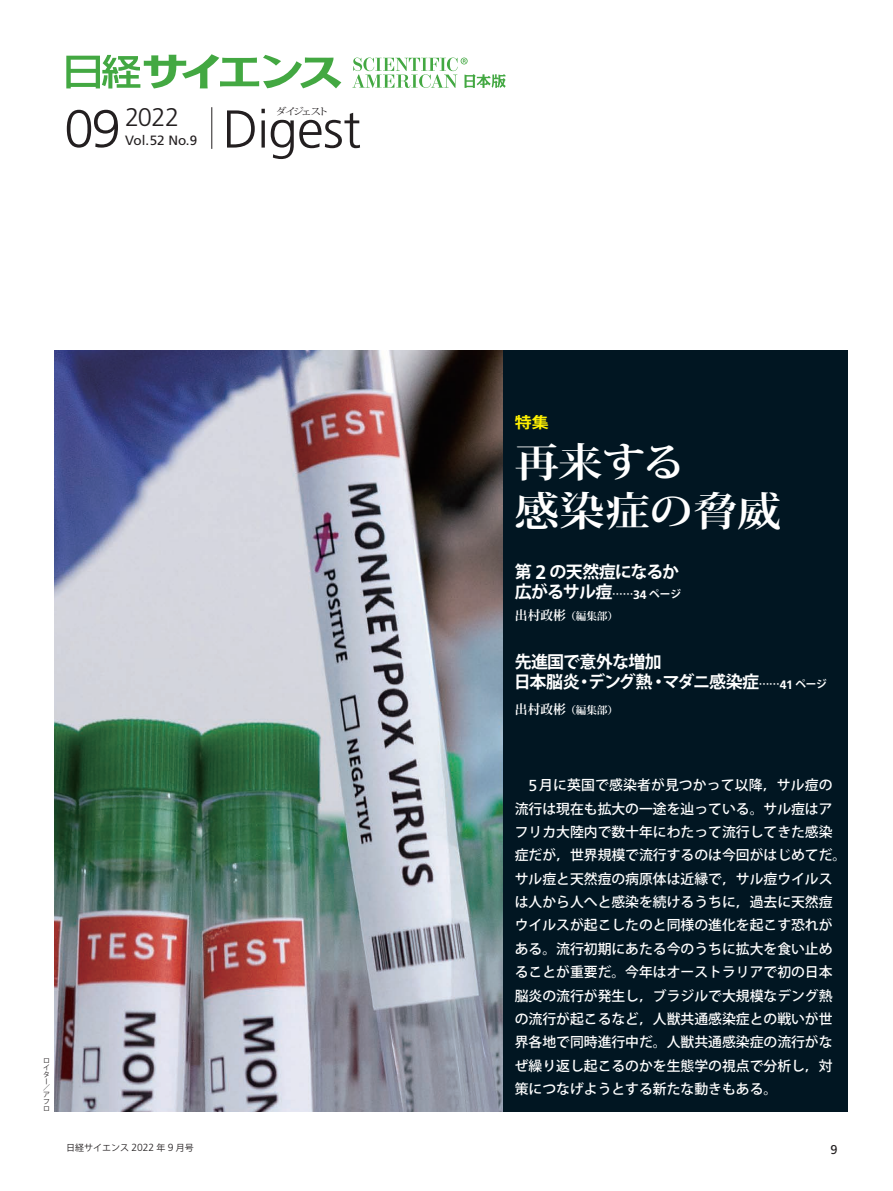
<style>
.page{position:relative;width:893px;height:1191px;background:#fff}
.page>*{position:absolute;margin:0;border:0;box-sizing:border-box;transform-origin:0 0}
.t1{font:300 53.1px "Frutiger LT Pro";letter-spacing:-.015em;color:#231f20}
.t2{font:700 40.2px/48.9px "Koz Min Pr 6 N";letter-spacing:-.025em;color:#fff;scale:1.11 1}
.t3{font:300 25.5px "Frutiger LT Pro";color:#231f20}
.t4{font:700 16.95px/20.2px "Koz Go Pro";letter-spacing:-.05em;color:#fff}
.t5{font:700 15.3px "Koz Go Pro";color:#fff101;scale:1.11 1}
.t6{font:500 13.8px/23.4px "Koz Go Pro";color:#fff}
.t7{font:13.5px "Frutiger LT Pro";color:#231f20}
.t8{font:12.75px "Frutiger LT Pro";color:#231f20}
.t9{font:700 10.65px "Koz Min Pr 6 N";letter-spacing:-.015em;color:#fff}
.t10{font:9.6px "Koz Min Pr 6 N";letter-spacing:-.225em;color:#231f20;scale:1.11 1}
.t11{font:9px "Koz Go Pro";color:#231f20}
.t12{font:6.9px/6.9px "Koz Go Pro";color:#231f20}
.s1{font-family:"Frutiger LT Pro";font-size:19.5px}
.s2{font-size:10.65px}
.s3{font-family:"Frutiger LT Pro";font-size:12.15px}
.s4{font-size:12.75px}
.s5{font-family:"Frutiger LT Pro";font-weight:400;font-size:15.9px}
.s6{font-family:"Frutiger LT Pro";font-weight:300;font-size:10.35px}
</style>
<div class="page">
<div style="left:500px;top:350px;width:347px;height:761px;background:#011622"></div>
<hr style="left:211px;top:107px;width:1px;height:42px;background:#231f20">
<svg style="left:66px;top:54px;width:275px;height:34px"></svg>
<svg style="left:352px;top:58px;width:154px;height:30px"></svg>
<img style="left:54px;top:350px;width:449px;height:761px">
<h3 class="t3" style="left:125px;top:103px;width:56px">2022</h3>
<h1 class="t1" style="left:64px;top:98px;width:58px">09</h1>
<p class="t7" style="left:125px;top:133px;width:74px">Vol.52 No.9</p>
<p class="t10" style="left:276px;top:106px;width:49px">ダイジェスト</p>
<h1 class="t1" style="left:223px;top:98px;width:140px">Digest</h1>
<p class="t5" style="left:515px;top:412px;width:32px">特集</p>
<h2 class="t2" style="left:514px;top:438px;width:242px">再来する<br>感染症の脅威</h2>
<p class="t4" style="left:515px;top:563px;width:168px">第 <span class="s1">2</span> の天然痘になるか広がるサル痘<span class="s2">……</span><span class="s3">34</span> <span class="s2">ページ</span></p>
<p class="t9" style="left:515px;top:610px;width:109px"><span class="s4">出村政彬</span>（編集部）　</p>
<p class="t4" style="left:514px;top:653px;width:314px">先進国で意外な増加<br>日本脳炎・デング熱・マダニ感染症<span class="s2">……</span><span class="s3">41</span> <span class="s2">ページ</span></p>
<p class="t9" style="left:515px;top:704px;width:109px"><span class="s4">出村政彬</span>（編集部）　</p>
<p class="t12" style="left:43px;top:1057px;width:8px">ロイター／アフロ</p>
<p class="t6" style="left:515px;top:774px;width:333px;text-indent:14px"><span class="s5">5</span>月に英国で感染者が見つかって以降，サル痘の流行は現在も拡大の一途を辿っている。サル痘はアフリカ大陸内で数十年にわたって流行してきた感染症だが，世界規模で流行するのは今回がはじめてだ。サル痘と天然痘の病原体は近縁で，サル痘ウイルスは人から人へと感染を続けるうちに，過去に天然痘ウイルスが起こしたのと同様の進化を起こす恐れがある。流行初期にあたる今のうちに拡大を食い止めることが重要だ。今年はオーストラリアで初の日本脳炎の流行が発生し，ブラジルで大規模なデング熱の流行が起こるなど，人獣共通感染症との戦いが世界各地で同時進行中だ。人獣共通感染症の流行がなぜ繰り返し起こるのかを生態学の視点で分析し，対策につなげようとする新たな動きもある。</p>
<p class="t11" style="left:66px;top:1141px;width:129px">日経サイエンス <span class="s6">2022</span> 年 <span class="s6">9</span> 月号</p>
<p class="t8" style="left:831px;top:1141px;width:9px">9</p>
</div>
